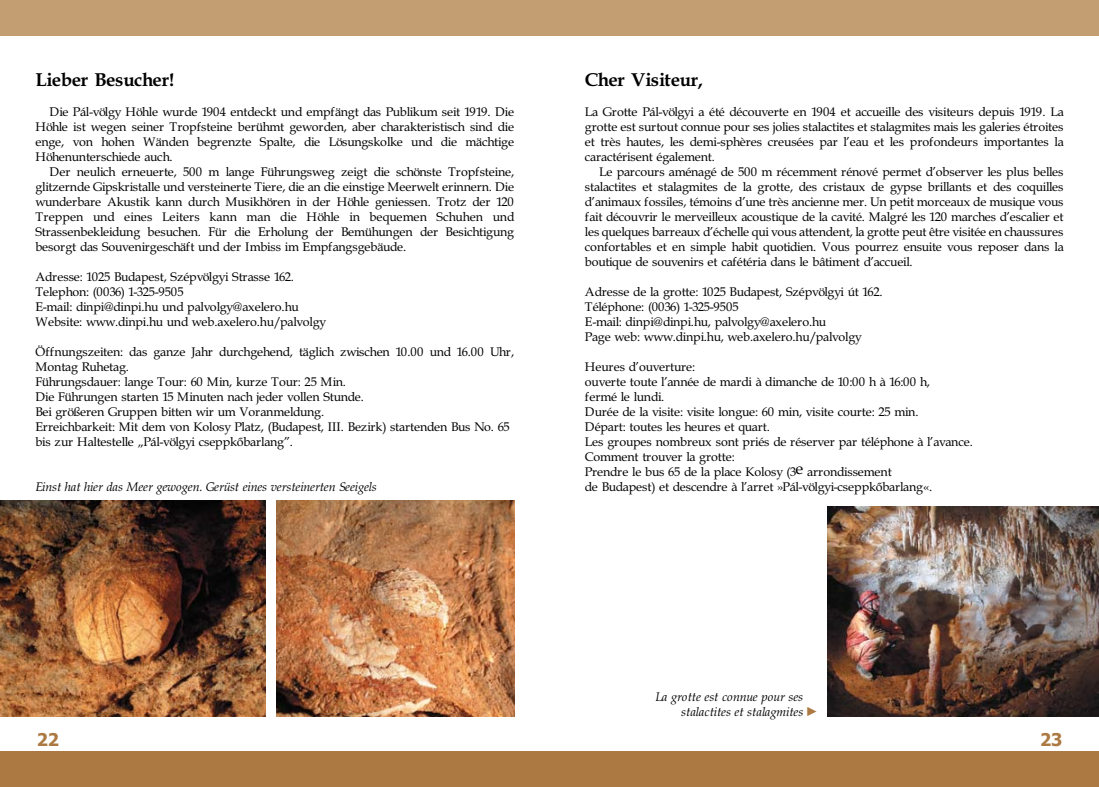
<style>
.page{position:relative;width:1099px;height:787px;background:#fff}
.page>*{position:absolute;margin:0;border:0;box-sizing:border-box;transform-origin:0 0}
.t1{font:700 18.75px "Book Antiqua PFL";color:#000}
.t2{font:700 17.5px "Tahoma";color:#ab7941}
.t3{font:12.5px/15px "Book Antiqua PFL";color:#000;text-align:justify}
.t4{font:italic 12.5px/15px "Book Antiqua PFL";color:#000}
.s1{font-size:16.25px}
.s2{font-family:"Mathematical Pi Six";font-style:normal;color:#ab7941}
</style>
<div class="page">
<div style="left:0;top:0;width:1098px;height:35px;background:#c39e73"></div>
<div style="left:0;top:751px;width:1098px;height:36px;background:#ab7941"></div>
<img style="left:0;top:501px;width:266px;height:215px">
<img style="left:276px;top:501px;width:238px;height:215px">
<img style="left:827px;top:507px;width:271px;height:209px">
<h1 class="t1" style="left:35px;top:69px;width:140px">Lieber Besucher!</h1>
<p class="t3" style="left:35px;top:104px;width:480px;text-indent:14px">Die Pál-völgy Höhle wurde 1904 entdeckt und empfängt das Publikum seit 1919. Die Höhle ist wegen seiner Tropfsteine berühmt geworden, aber charakteristisch sind die enge, von hohen Wänden begrenzte Spalte, die Lösungskolke und die mächtige Höhenunterschiede auch.</p>
<p class="t3" style="left:35px;top:164px;width:480px;text-indent:14px">Der neulich erneuerte, 500 m lange Führungsweg zeigt die schönste Tropfsteine, glitzernde Gipskristalle und versteinerte Tiere, die an die einstige Meerwelt erinnern. Die wunderbare Akustik kann durch Musikhören in der Höhle geniessen. Trotz der 120<br>Treppen und eines Leiters kann man die Höhle in bequemen Schuhen und Strassenbekleidung besuchen. Für die Erholung der Bemühungen der Besichtigung besorgt das Souvenirgeschäft und der Imbiss im Empfangsgebäude.</p>
<p class="t3" style="left:35px;top:269px;width:292px;text-align:left">Adresse: 1025 Budapest, Szépvölgyi Strasse 162.<br>Telephon: (0036) 1-325-9505<br>E-mail: dinpi@dinpi.hu und palvolgy@axelero.hu Website: www.dinpi.hu und web.axelero.hu/palvolgy</p>
<p class="t3" style="left:35px;top:344px;width:480px;text-align:left">Öffnungszeiten: das ganze Jahr durchgehend, täglich zwischen 10.00 und 16.00 Uhr, Montag Ruhetag.<br>Führungsdauer: lange Tour: 60 Min, kurze Tour: 25 Min.<br>Die Führungen starten 15 Minuten nach jeder vollen Stunde.<br>Bei größeren Gruppen bitten wir um Voranmeldung.<br>Erreichbarkeit: Mit dem von Kolosy Platz, (Budapest, III. Bezirk) startenden Bus No. 65 bis zur Haltestelle „Pál-völgyi cseppkõbarlang”.</p>
<p class="t4" style="left:35px;top:479px;width:343px">Einst hat hier das Meer gewogen. Gerüst eines versteinerten Seeigels</p>
<h1 class="t1" style="left:585px;top:69px;width:120px">Cher Visiteur,</h1>
<p class="t3" style="left:585px;top:104px;width:480px">La Grotte Pál-völgyi a été découverte en 1904 et accueille des visiteurs depuis 1919. La grotte est surtout connue pour ses jolies stalactites et stalagmites mais les galeries étroites et très hautes, les demi-sphères creusées par l’eau et les profondeurs importantes la caractérisent également.</p>
<p class="t3" style="left:585px;top:164px;width:480px;text-indent:14px">Le parcours aménagé de 500 m récemment rénové permet d’observer les plus belles stalactites et stalagmites de la grotte, des cristaux de gypse brillants et des coquilles d’animaux fossiles, témoins d’une très ancienne mer. Un petit morceaux de musique vous fait découvrir le merveilleux acoustique de la cavité. Malgré les 120 marches d’escalier et les quelques barreaux d’échelle qui vous attendent, la grotte peut être visitée en chaussures confortables et en simple habit quotidien. Vous pourrez ensuite vous reposer dans la boutique de souvenirs et cafétéria dans le bâtiment d’accueil.</p>
<p class="t3" style="left:585px;top:284px;width:299px;text-align:left">Adresse de la grotte: 1025 Budapest, Szépvölgyi út 162.<br>Téléphone: (0036) 1-325-9505<br>E-mail: dinpi@dinpi.hu, palvolgy@axelero.hu<br>Page web: www.dinpi.hu, web.axelero.hu/palvolgy</p>
<p class="t3" style="left:585px;top:359px;width:389px;text-align:left">Heures d’ouverture:<br>ouverte toute l’année de mardi à dimanche de 10:00 h à 16:00 h,<br>fermé le lundi.<br>Durée de la visite: visite longue: 60 min, visite courte: 25 min.<br>Départ: toutes les heures et quart.<br>Les groupes nombreux sont priés de réserver par téléphone à l’avance.<br>Comment trouver la grotte:<br>Prendre le bus 65 de la place Kolosy (3<span class="s1">e</span> arrondissement<br>de Budapest) et descendre à l’arret »Pál-völgyi-cseppkõbarlang«.</p>
<h2 class="t2" style="left:37px;top:727px;width:24px">22</h2>
<p class="t4" style="left:681px;top:689px;width:138px;text-indent:-26px">La grotte est connue pour ses stalactites et stalagmites <span class="s2">c</span></p>
<h2 class="t2" style="left:1039px;top:727px;width:24px">23</h2>
</div>
